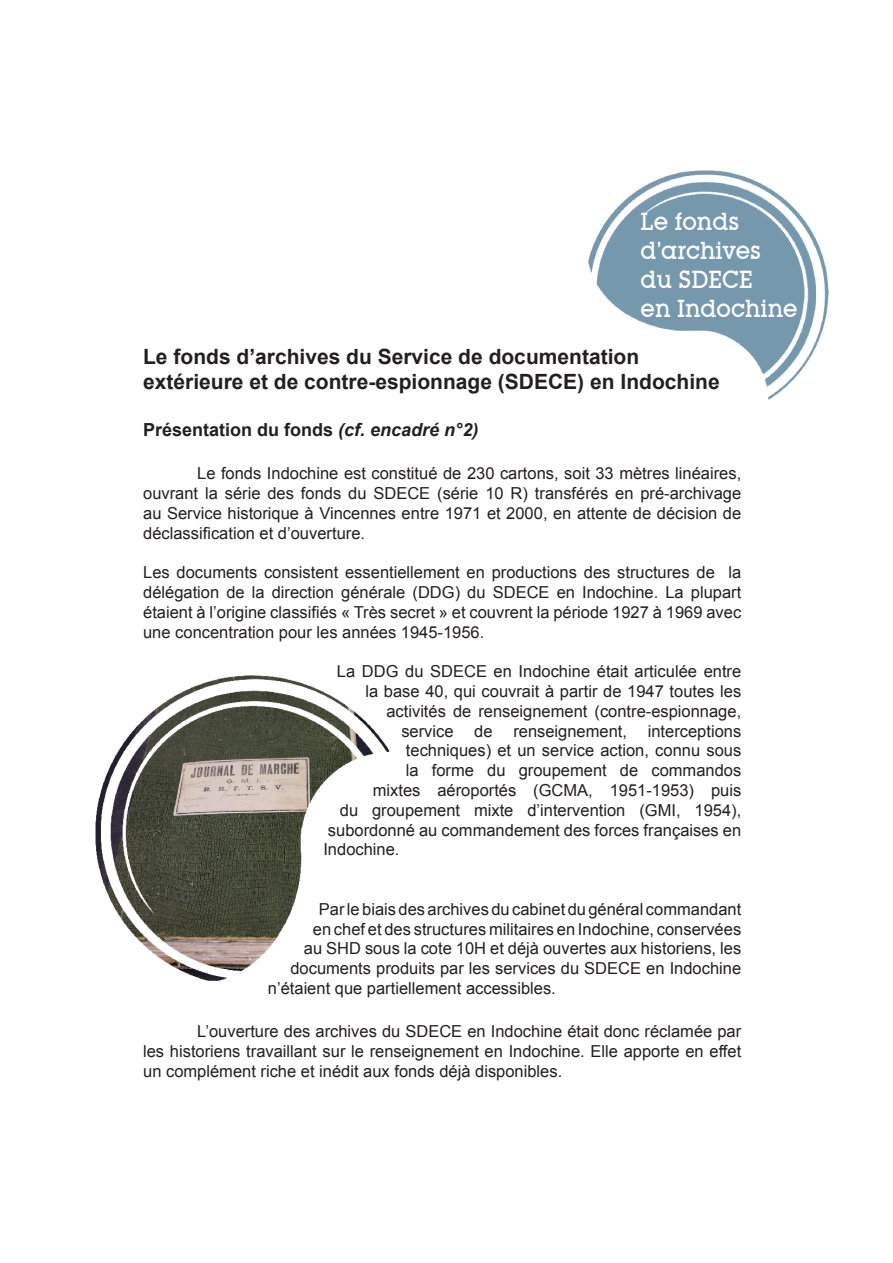
<style>
.page{position:relative;width:893px;height:1263px;background:#fff}
.page>*{position:absolute;margin:0;border:0;box-sizing:border-box;transform-origin:0 0}
.t1{font:500 24px/28.8px "Lubalin Graph IT Cby BT";color:#fff;scale:.95 1}
.t2{font:700 21px/25.2px "Arial";color:#231f20}
.t3{font:700 18px "Arial";color:#231f20}
.t4{font:16.5px/19.8px "Arial";color:#231f20;text-align:justify}
.s1{font-style:italic}
</style>
<div class="page">
<img style="left:96px;top:675px;width:293px;height:306px">
<img style="left:589px;top:170px;width:240px;height:229px">
<h1 class="t1" style="left:641px;top:207px;width:167px">Le fonds d’archives du SDECE<br>en Indochine</h1>
<p class="t2" style="left:143px;top:344px;width:578px">Le fonds d’archives du Service de documentation extérieure et de contre-espionnage (SDECE) en Indochine</p>
<p class="t3" style="left:143px;top:417px;width:337px">Présentation du fonds <span class="s1">(cf. encadré n°2)</span></p>
<p class="t4" style="left:143px;top:463px;width:600px;text-indent:54px">Le fonds Indochine est constitué de 230 cartons, soit 33 mètres linéaires, ouvrant la série des fonds du SDECE (série 10 R) transférés en pré-archivage au Service historique à Vincennes entre 1971 et 2000, en attente de décision de déclassification et d’ouverture.</p>
<p class="t4" style="left:143px;top:562px;width:600px">Les documents consistent essentiellement en productions des structures de la délégation de la direction générale (DDG) du SDECE en Indochine. La plupart étaient à l’origine classifiés « Très secret » et couvrent la période 1927 à 1969 avec une concentration pour les années 1945-1956.</p>
<p class="t4" style="left:337px;top:661px;width:406px">La DDG du SDECE en Indochine était articulée entre</p>
<p class="t4" style="left:365px;top:681px;width:377px">la base 40, qui couvrait à partir de 1947 toutes les</p>
<p class="t4" style="left:386px;top:701px;width:356px">activités de renseignement (contre-espionnage,</p>
<p class="t4" style="left:401px;top:721px;width:54px">service</p>
<p class="t4" style="left:474px;top:721px;width:20px">de</p>
<p class="t4" style="left:513px;top:721px;width:115px">renseignement,</p>
<p class="t4" style="left:648px;top:721px;width:95px">interceptions</p>
<p class="t4" style="left:406px;top:741px;width:337px">techniques) et un service action, connu sous</p>
<p class="t4" style="left:406px;top:760px;width:337px">la forme du groupement de commandos</p>
<p class="t4" style="left:373px;top:780px;width:370px">mixtes aéroportés (GCMA, 1951-1953) puis</p>
<p class="t4" style="left:340px;top:800px;width:403px">du groupement mixte d’intervention (GMI, 1954),</p>
<p class="t4" style="left:328px;top:820px;width:415px">subordonné au commandement des forces françaises en</p>
<p class="t4" style="left:323px;top:840px;width:78px">Indochine.</p>
<p class="t4" style="left:319px;top:899px;width:424px">Par le biais des archives du cabinet du général commandant</p>
<p class="t4" style="left:313px;top:919px;width:430px">en chef et des structures militaires en Indochine, conservées</p>
<p class="t4" style="left:304px;top:939px;width:439px">au SHD sous la cote 10H et déjà ouvertes aux historiens, les</p>
<p class="t4" style="left:290px;top:958px;width:452px">documents produits par les services du SDECE en Indochine</p>
<p class="t4" style="left:268px;top:978px;width:289px">n’étaient que partiellement accessibles.</p>
<p class="t4" style="left:143px;top:1021px;width:600px;text-indent:54px">L’ouverture des archives du SDECE en Indochine était donc réclamée par les historiens travaillant sur le renseignement en Indochine. Elle apporte en effet un complément riche et inédit aux fonds déjà disponibles.</p>
</div>
